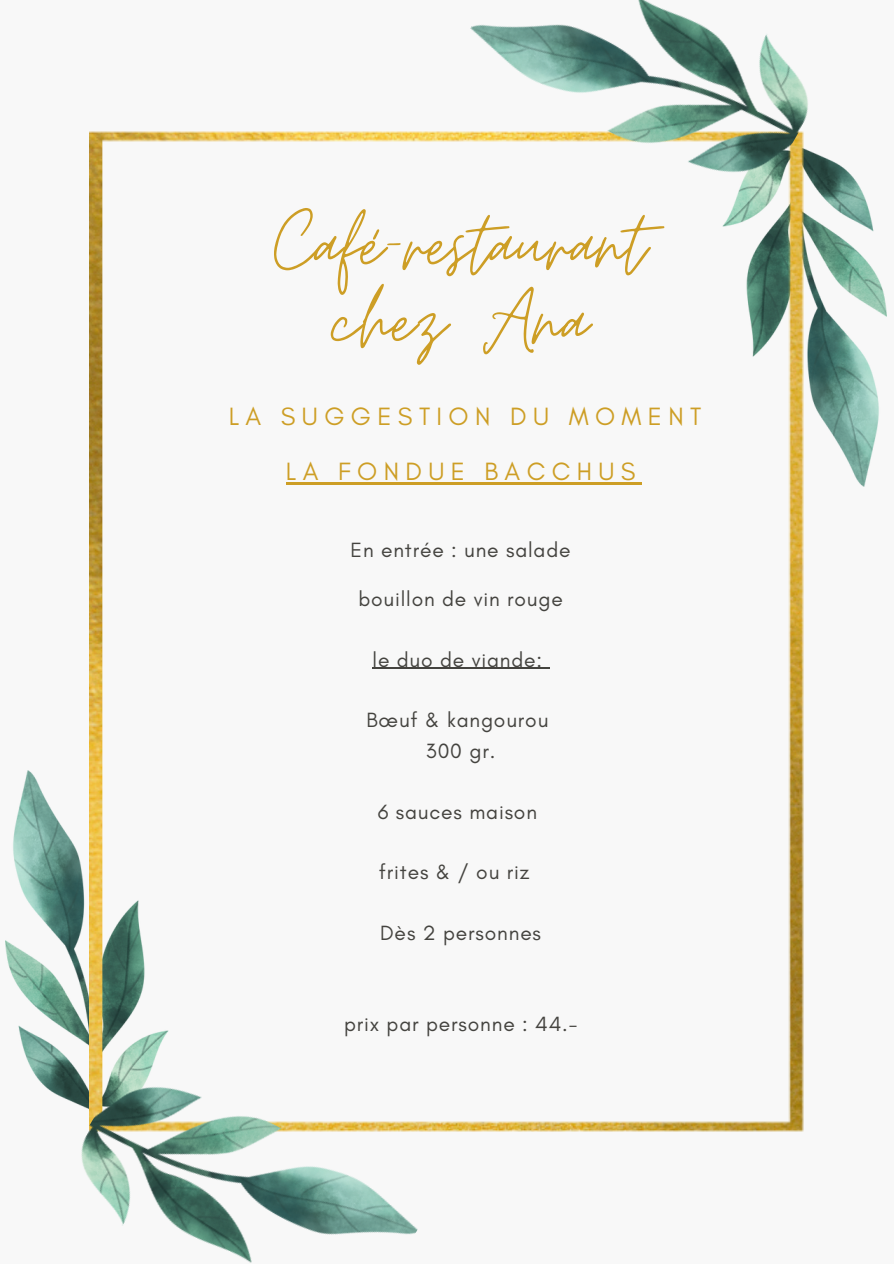
<style>
.page{position:relative;width:894px;height:1264px;background:#fff}
.page>*{position:absolute;margin:0;border:0;box-sizing:border-box;transform-origin:0 0}
.t1{font:97.05px/76.7px "Moon Time";color:#cd9e25;text-align:center}
.t2{font:25.5px "Glacial Indifference";letter-spacing:.25em;color:#cd9e25}
.t3{font:21px "Glacial Indifference";letter-spacing:.04em;color:#44433f}
</style>
<div class="page">
<div style="left:0;top:0;width:893px;height:1263px;background:#f8f8f8"></div>
<img style="left:6px;top:770px;width:83px;height:323px">
<img style="left:804px;top:161px;width:81px;height:325px">
<img style="left:89px;top:132px;width:715px;height:999px">
<hr style="left:372px;top:667px;width:171px;height:2px;background:#44433f">
<svg style="left:543px;top:667px;width:6px;height:2px"></svg>
<img style="left:460px;top:0;width:373px;height:213px">
<img style="left:54px;top:1045px;width:373px;height:218px">
<hr style="left:286px;top:482px;width:355px;height:2px;background:#cd9e25">
<p class="t1" style="left:274px;top:208px;width:373px">Café-restaurant chez Ana</p>
<p class="t2" style="left:229px;top:401px;width:474px">LA SUGGESTION DU MOMENT</p>
<p class="t2" style="left:286px;top:455px;width:351px">LA FONDUE BACCHUS</p>
<p class="t3" style="left:350px;top:537px;width:221px">En entrée : une salade</p>
<h1 class="t3" style="left:358px;top:586px;width:206px">bouillon de vin rouge</h1>
<h2 class="t3" style="left:372px;top:646px;width:171px">le duo de viande:</h2>
<h2 class="t3" style="left:366px;top:707px;width:183px">Bœuf &amp; kangourou</h2>
<p class="t3" style="left:426px;top:738px;width:71px">300 gr.</p>
<p class="t3" style="left:377px;top:798px;width:161px">6 sauces maison</p>
<p class="t3" style="left:379px;top:859px;width:152px">frites &amp; / ou riz</p>
<p class="t3" style="left:380px;top:920px;width:162px">Dès 2 personnes</p>
<p class="t3" style="left:344px;top:1011px;width:235px">prix par personne : 44.-</p>
</div>
